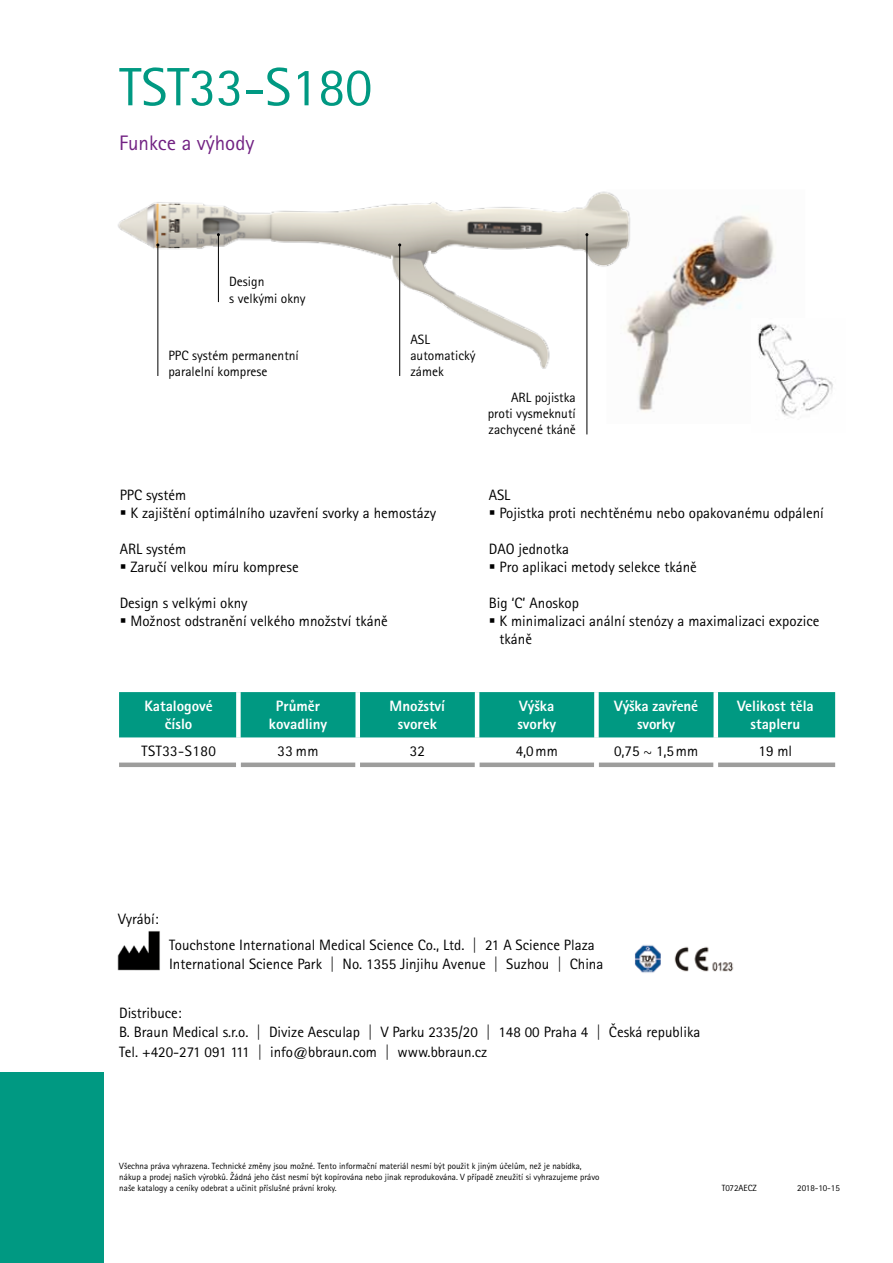
<style>
.page{position:relative;width:893px;height:1263px;background:#fff}
.page>*{position:absolute;margin:0;border:0;box-sizing:border-box;transform-origin:0 0}
.t1{font:54px "Rotis Sans Serif Pro";color:#009982}
.t2{font:21px "Rotis Sans Serif Pro";color:#722283}
.t3{font:15px/19.5px "Rotis Sans Serif Pro";color:#000}
.t4{font:800 15px/18px "Rotis Sans Serif Pro";color:#fff;text-align:center}
.t5{font:15px "Rotis Sans Serif Pro";letter-spacing:.03em;color:#000}
.t6{font:13.5px/16.2px "Rotis Sans Serif Pro";color:#000}
.t7{font:9px/10.8px "Rotis Sans Serif Pro";color:#000}
</style>
<div class="page">
<img style="left:638px;top:215px;width:137px;height:197px">
<div style="left:119px;top:692px;width:716px;height:45px;background:#009982"></div>
<div style="left:119px;top:762px;width:117px;height:5px;background:#9d9d9c"></div>
<div style="left:241px;top:762px;width:114px;height:5px;background:#9d9d9c"></div>
<div style="left:360px;top:762px;width:115px;height:5px;background:#9d9d9c"></div>
<div style="left:479px;top:762px;width:115px;height:5px;background:#9d9d9c"></div>
<div style="left:599px;top:762px;width:114px;height:5px;background:#9d9d9c"></div>
<div style="left:718px;top:762px;width:117px;height:5px;background:#9d9d9c"></div>
<div style="left:236px;top:692px;width:5px;height:45px;background:#fff"></div>
<div style="left:355px;top:692px;width:5px;height:45px;background:#fff"></div>
<hr style="left:475px;top:692px;width:4px;height:45px;background:#fff">
<div style="left:594px;top:692px;width:5px;height:45px;background:#fff"></div>
<div style="left:713px;top:692px;width:5px;height:45px;background:#fff"></div>
<img style="left:118px;top:191px;width:531px;height:211px">
<img style="left:117px;top:931px;width:43px;height:40px">
<div style="left:0;top:1073px;width:103px;height:190px;background:#009982"></div>
<hr style="left:157px;top:245px;width:1px;height:131px;background:#000">
<hr style="left:399px;top:245px;width:1px;height:131px;background:#000">
<hr style="left:586px;top:235px;width:1px;height:199px;background:#000">
<hr style="left:218px;top:235px;width:1px;height:67px;background:#000">
<img style="left:751px;top:318px;width:82px;height:100px">
<img style="left:634px;top:945px;width:100px;height:28px">
<h1 class="t1" style="left:119px;top:55px;width:254px">TST33-S180</h1>
<h2 class="t2" style="left:119px;top:130px;width:137px">Funkce a výhody</h2>
<p class="t6" style="left:229px;top:274px;width:78px">Design<br>s velkými okny</p>
<p class="t6" style="left:168px;top:347px;width:132px">PPC systém permanentní paralelní komprese</p>
<p class="t6" style="left:410px;top:331px;width:67px">ASL automatický zámek</p>
<p class="t6" style="left:488px;top:389px;width:89px;text-align:justify;text-indent:47px">pojistka proti vysmeknutí zachycené tkáně</p>
<p class="t6" style="left:511px;top:389px;width:8px">ARL</p>
<p class="t3" style="left:120px;top:485px;width:68px">PPC systém</p>
<p class="t3" style="left:120px;top:503px;width:318px">▪ K zajištění optimálního uzavření svorky a hemostázy</p>
<p class="t3" style="left:120px;top:539px;width:9px">ARL</p>
<p class="t3" style="left:146px;top:539px;width:42px">systém</p>
<p class="t3" style="left:120px;top:557px;width:181px">▪ Zaručí velkou míru komprese</p>
<p class="t3" style="left:120px;top:593px;width:130px">Design s velkými okny</p>
<p class="t3" style="left:120px;top:611px;width:270px">▪ Možnost odstranění velkého množství tkáně</p>
<p class="t3" style="left:489px;top:485px;width:22px">ASL</p>
<p class="t3" style="left:489px;top:503px;width:337px">▪ Pojistka proti nechtěnému nebo opakovanému odpálení</p>
<p class="t3" style="left:489px;top:539px;width:9px">DAO</p>
<p class="t3" style="left:518px;top:539px;width:52px">jednotka</p>
<p class="t3" style="left:489px;top:557px;width:210px">▪ Pro aplikaci metody selekce tkáně</p>
<p class="t3" style="left:489px;top:593px;width:92px">Big ‘C’ Anoskop</p>
<p class="t3" style="left:499px;top:612px;width:321px;line-height:18px;text-indent:-11px">▪ K minimalizaci anální stenózy a maximalizaci expozice tkáně</p>
<p class="t4" style="left:145px;top:697px;width:70px">Katalogové číslo</p>
<p class="t4" style="left:269px;top:697px;width:60px">Průměr kovadliny</p>
<p class="t4" style="left:390px;top:697px;width:57px">Množství svorek</p>
<p class="t4" style="left:517px;top:697px;width:40px;text-align:left">Výška svorky</p>
<p class="t4" style="left:614px;top:697px;width:85px">Výška zavřené svorky</p>
<p class="t4" style="left:737px;top:697px;width:78px">Velikost těla stapleru</p>
<p class="t5" style="left:142px;top:742px;width:76px">TST33-S180</p>
<p class="t3" style="left:278px;top:742px;width:42px">33 mm</p>
<p class="t3" style="left:410px;top:742px;width:16px">32</p>
<p class="t3" style="left:516px;top:742px;width:44px">4,0mm</p>
<p class="t3" style="left:614px;top:742px;width:86px">0,75 ~ 1,5mm</p>
<p class="t3" style="left:759px;top:742px;width:35px">19 ml</p>
<p class="t3" style="left:118px;top:910px;width:42px">Vyrábí:</p>
<p class="t3" style="left:169px;top:935px;width:436px">Touchstone I nternational Medical Science Co., Ltd. | 21 A Science Plaza<br>I nternational Science Park | No. 1355 Jinjihu Avenue | Suzhou | China</p>
<p class="t3" style="left:119px;top:1003px;width:583px">Distribuce:<br>B. Braun M edical s.r.o. | Divize Aesculap | V Parku 2335/20 | 148 00 Praha 4 | Česká republika<br>Tel. +420-271 091 111 | info@bbraun.com | www.bbraun.cz</p>
<p class="t7" style="left:119px;top:1161px;width:482px">Všechna práva vyhrazena. Technické změny jsou možné. Tento informační materiál nesmí být použit k jiným účelům, než je nabídka, nákup a prodej našich výrobků. Žádná jeho část nesmí být kopírována nebo jinak reprodukována. V případě zneužití si vyhrazujeme právo naše katalogy a ceníky odebrat a učinit příslušné právní kroky.</p>
<p class="t7" style="left:722px;top:1182px;width:23px">T072AECZ</p>
<p class="t7" style="left:797px;top:1182px;width:44px">2018-10-15</p>
</div>
